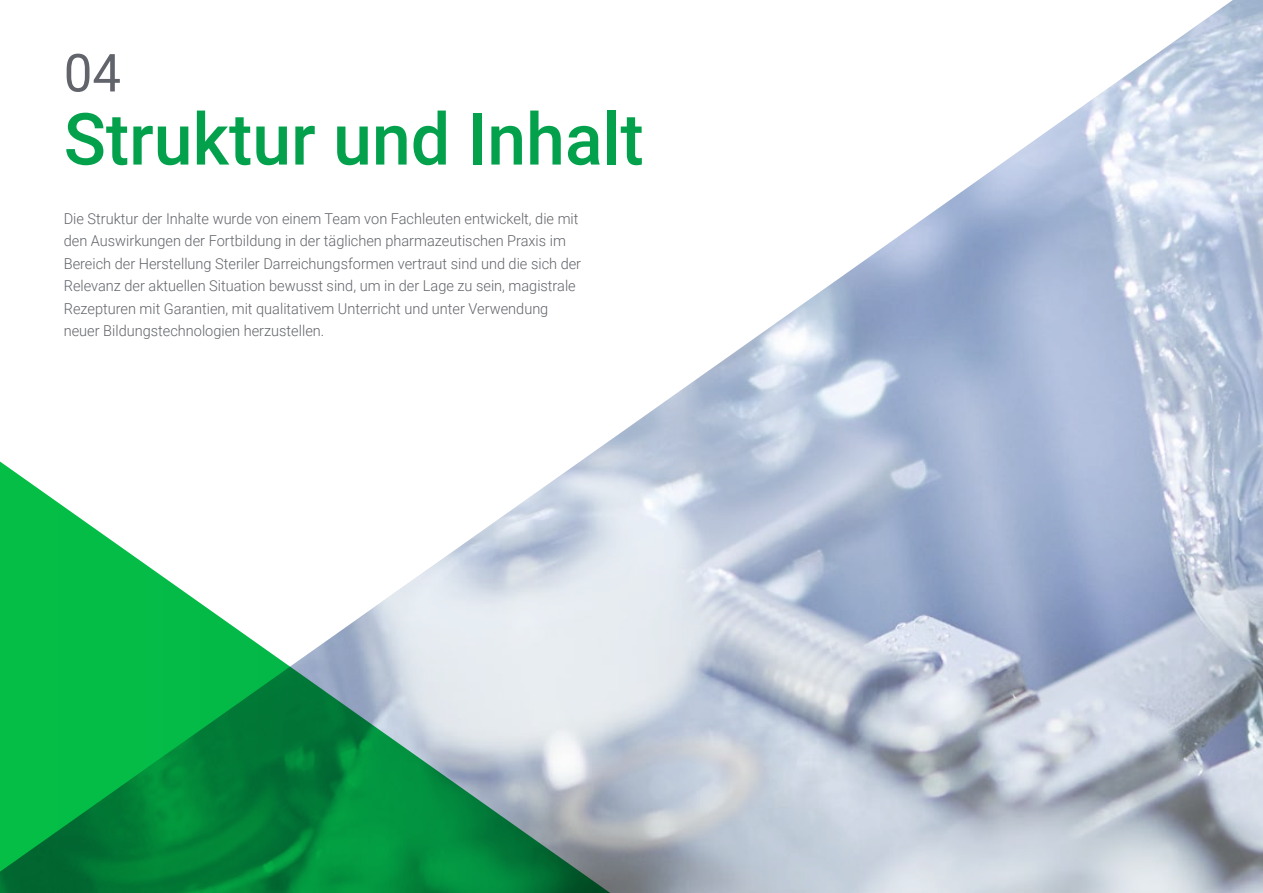
<style>
.page{position:relative;width:1263px;height:893px;background:#fff}
.page>*{position:absolute;margin:0;border:0;box-sizing:border-box;transform-origin:0 0}
.t1{font:500 72px "Roboto";color:#04a14d}
.t2{font:52.5px "Roboto";color:#61646a}
.t3{font:300 15px/22.5px "Roboto";color:#61646a}
</style>
<div class="page">
<img style="left:602px;top:0;width:661px;height:893px">
<svg style="left:0;top:446px;width:640px;height:447px"></svg>
<h2 class="t2" style="left:64px;top:36px;width:59px">04</h2>
<h1 class="t1" style="left:64px;top:89px;width:581px">Struktur und Inhalt</h1>
<p class="t3" style="left:64px;top:207px;width:519px">Die Struktur der Inhalte wurde von einem Team von Fachleuten entwickelt, die mit den Auswirkungen der Fortbildung in der täglichen pharmazeutischen Praxis im Bereich der Herstellung Steriler Darreichungsformen vertraut sind und die sich der Relevanz der aktuellen Situation bewusst sind, um in der Lage zu sein, magistrale Rezepturen mit Garantien, mit qualitativem Unterricht und unter Verwendung neuer Bildungstechnologien herzustellen.</p>
</div>
